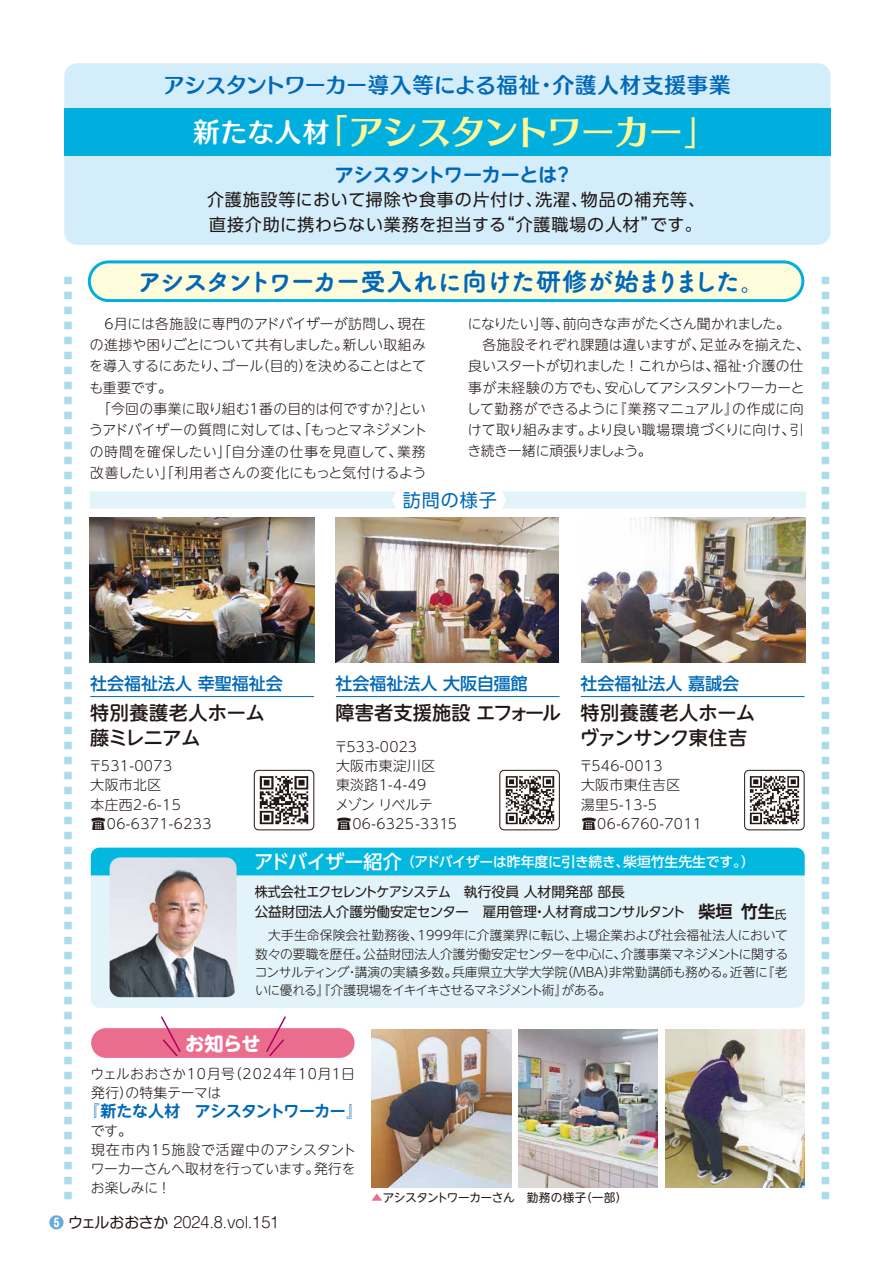
<style>
.page{position:relative;width:893px;height:1263px;background:#fff}
.page>*{position:absolute;margin:0;border:0;box-sizing:border-box;transform-origin:0 0}
.t1{font:35.1px "Skip Pro B";letter-spacing:-.04em;color:#fff899}
.t2{font:25.5px "Tsuku A Rd Gothic Std E";letter-spacing:-.1em;color:#0068b7}
.t3{font:21.3px "Humming Std B";letter-spacing:.01em;color:#0068b7}
.t4{font:500 19.2px/24.5px "UD Shin M Go Pro";letter-spacing:.01em;color:#221815}
.t5{font:500 19.2px/24.5px "UD Shin M Go Pro";letter-spacing:-.01em;color:#221815}
.t6{font:700 19.2px "UD Shin M Go Pro De";letter-spacing:-.02em;color:#0068b7}
.t7{font:700 19.2px "UD Shin M Go Pro";color:#fff}
.t8{font:18px "UD Shin Go Pro";letter-spacing:.05em;color:#0068b7}
.t9{font:16.95px/24.5px "UD Shin Go Pro";letter-spacing:.05em;color:#221815}
.t10{font:500 16.95px "UD Shin Go Pro";color:#0068b7}
.t11{font:700 15.9px "UD Shin M Go Pro De";letter-spacing:-.03em;color:#0068b7}
.t12{font:300 14.85px "Shin M Go Pro";color:#221815}
.t13{font:300 13.8px/21.3px "UD Shin M Go Pro";letter-spacing:.01em;color:#221815}
.t14{font:300 13.8px/21.3px "UD Shin M Go Pro";letter-spacing:-.01em;color:#221815}
.t15{font:300 13.8px/19.2px "UD Shin M Go Pro";letter-spacing:.03em;color:#221815}
.t16{font:13.8px/19.6px "UD Shin Go Pro";color:#221815;scale:.94 1}
.t17{font:500 13.8px "UD Shin Go Pro";letter-spacing:-.01em;color:#fff}
.t18{font:300 12.75px/18.1px "UD Shin M Go Pro";letter-spacing:-.035em;color:#221815;text-align:justify}
.t19{font:11.7px "UD Shin M Go Pro";letter-spacing:-.04em;color:#221815}
.s1{font-family:"Humming Std B";font-size:26.55px;color:#fff}
.s2{font-family:"PR MAGAZINE PICT";font-weight:400}
.s3{font-size:19.2px}
.s4{font-family:"UD Shin Go Pro De";font-weight:700;font-size:16.95px}
.s5{font-weight:700;color:#65aadd}
.s6{font-weight:400}
.s7{color:#eb6d8e}
</style>
<div class="page">
<div style="left:64px;top:63px;width:766px;height:182px;background:#d3edfb;border-radius:13px"></div>
<div style="left:64px;top:108px;width:766px;height:48px;background:#00afdd"></div>
<svg style="left:64px;top:277px;width:8px;height:923px"></svg>
<svg style="left:822px;top:277px;width:7px;height:923px"></svg>
<div style="left:89px;top:262px;width:714px;height:39px;background:#fffcdb;border-radius:19px"></div>
<div style="left:88px;top:260px;width:716px;height:42px;border:3px solid #00afdd;border-radius:19px"></div>
<img style="left:89px;top:518px;width:225px;height:144px">
<img style="left:335px;top:518px;width:224px;height:144px">
<img style="left:581px;top:518px;width:225px;height:144px">
<hr style="left:90px;top:696px;width:224px;height:1px;background:#0068b7">
<hr style="left:336px;top:696px;width:224px;height:1px;background:#0068b7">
<hr style="left:581px;top:696px;width:223px;height:1px;background:#0068b7">
<img style="left:254px;top:770px;width:60px;height:60px">
<img style="left:500px;top:770px;width:60px;height:60px">
<img style="left:745px;top:770px;width:59px;height:60px">
<div style="left:91px;top:848px;width:714px;height:160px;background:#e2f3fa;border-radius:9px"></div>
<div style="left:91px;top:848px;width:714px;height:27px;background:#03b8df"></div>
<img style="left:110px;top:857px;width:127px;height:140px">
<div style="left:502px;top:491px;width:304px;height:17px;background:#e2f3fa"></div>
<div style="left:90px;top:491px;width:306px;height:17px;background:#e2f3fa"></div>
<div style="left:91px;top:1028px;width:264px;height:30px;background:#eb6d8e;border-radius:15px"></div>
<svg style="left:160px;top:1016px;width:22px;height:42px"></svg>
<svg style="left:265px;top:1016px;width:22px;height:42px"></svg>
<img style="left:372px;top:1030px;width:139px;height:157px">
<img style="left:518px;top:1030px;width:140px;height:157px">
<img style="left:665px;top:1030px;width:139px;height:157px">
<h3 class="t3" style="left:164px;top:69px;width:568px">アシスタントワーカー導入等による福祉・介護人材支援事業</h3>
<h1 class="t1" style="left:193px;top:104px;width:527px"><span class="s1">新たな人材</span>「アシスタントワーカー」</h1>
<h3 class="t6" style="left:335px;top:159px;width:240px">アシスタントワーカーとは？</h3>
<p class="t9" style="left:207px;top:187px;width:499px">介護施設等において掃除や食事の片付け、洗濯、物品の補充等、直接介助に携わらない業務を担当する“介護職場の人材”です。</p>
<h2 class="t2" style="left:137px;top:261px;width:630px">アシスタントワーカー受入れに向けた研修が始まりました。</h2>
<p class="t13" style="left:89px;top:312px;width:339px">　6月には各施設に専門のアドバイザーが訪問し、現在の進捗や困りごとについて共有しました。新しい取組みを導入するにあたり、ゴール（目的）を決めることはとても重要です。<br>　「今回の事業に取り組む1番の目的は何ですか？」というアドバイザーの質問に対しては、「もっとマネジメントの時間を確保したい」「自分達の仕事を見直して、業務改善したい」「利用者さんの変化にもっと気付けるよう</p>
<p class="t14" style="left:467px;top:312px;width:345px">になりたい」等、前向きな声がたくさん聞かれました。<br>　各施設それぞれ課題は違いますが、足並みを揃えた、良いスタートが切れました！これからは、福祉・介護の仕事が未経験の方でも、安心してアシスタントワーカーとして勤務ができるように『業務マニュアル』の作成に向けて取り組みます。より良い職場環境づくりに向け、引き続き一緒に頑張りましょう。</p>
<h3 class="t8" style="left:403px;top:485px;width:96px">訪問の様子</h3>
<p class="t10" style="left:90px;top:669px;width:194px">社会福祉法人 幸聖福祉会</p>
<h3 class="t5" style="left:90px;top:700px;width:176px">特別養護老人ホーム藤ミレニアム</h3>
<p class="t15" style="left:89px;top:756px;width:125px">〒531-0073<br>大阪市北区<br>本庄西2-6-15<br><span class="s2">A</span>06-6371-6233</p>
<p class="t10" style="left:336px;top:669px;width:194px">社会福祉法人 大阪自彊館</p>
<h3 class="t4" style="left:336px;top:700px;width:227px">障害者支援施設 エフォール</h3>
<p class="t15" style="left:334px;top:736px;width:124px">〒533-00２３<br>大阪市東淀川区<br>東淡路1-4-49<br>メゾン リベルテ<br><span class="s2">A</span>06-6325-3315</p>
<p class="t10" style="left:580px;top:669px;width:160px">社会福祉法人 嘉誠会</p>
<h3 class="t4" style="left:580px;top:700px;width:177px">特別養護老人ホームヴァンサンク東住吉</h3>
<p class="t15" style="left:579px;top:756px;width:125px">〒546-0013<br>大阪市東住吉区<br>湯里5-13-5<br><span class="s2">A</span>06-6760-7011</p>
<p class="t17" style="left:254px;top:850px;width:502px"><span class="s3">アドバイザー紹介</span> （アドバイザーは昨年度に引き続き、柴垣竹生先生です。）</p>
<p class="t16" style="left:255px;top:882px;width:567px">株式会社エクセレントケアシステム　執行役員 人材開発部 部長<br>公益財団法人介護労働安定センター　雇用管理・人材育成コンサルタント <span class="s4">柴垣 竹生</span><sub>氏</sub></p>
<p class="t18" style="left:255px;top:926px;width:535px">　大手生命保険会社勤務後、1999年に介護業界に転じ、上場企業および社会福祉法人において数々の要職を歴任。公益財団法人介護労働安定センターを中心に、介護事業マネジメントに関するコンサルティング・講演の実績多数。兵庫県立大学大学院（MBA）非常勤講師も務める。近著に『老いに優れる』『介護現場をイキイキさせるマネジメント術』がある。</p>
<h3 class="t7" style="left:185px;top:1028px;width:77px">お知らせ</h3>
<p class="t13" style="left:91px;top:1063px;width:266px;line-height:19.2px">ウェルおおさか10月号（2024年10月１日発行）の特集テーマは</p>
<p class="t11" style="left:83px;top:1098px;width:280px">『新たな人材 アシスタントワーカー』</p>
<p class="t13" style="left:91px;top:1120px;width:267px;line-height:19.2px">です。<br>現在市内15施設で活躍中のアシスタントワーカーさんへ取材を行っています。発行をお楽しみに！</p>
<p class="t12" style="left:49px;top:1210px;width:232px"><span class="s5">❺</span> <span class="s6">ウェルおおさか</span> 2024.8.vol.151</p>
<p class="t19" style="left:371px;top:1188px;width:258px"><span class="s7">▲</span>アシスタントワーカーさん　勤務の様子（一部）</p>
</div>
